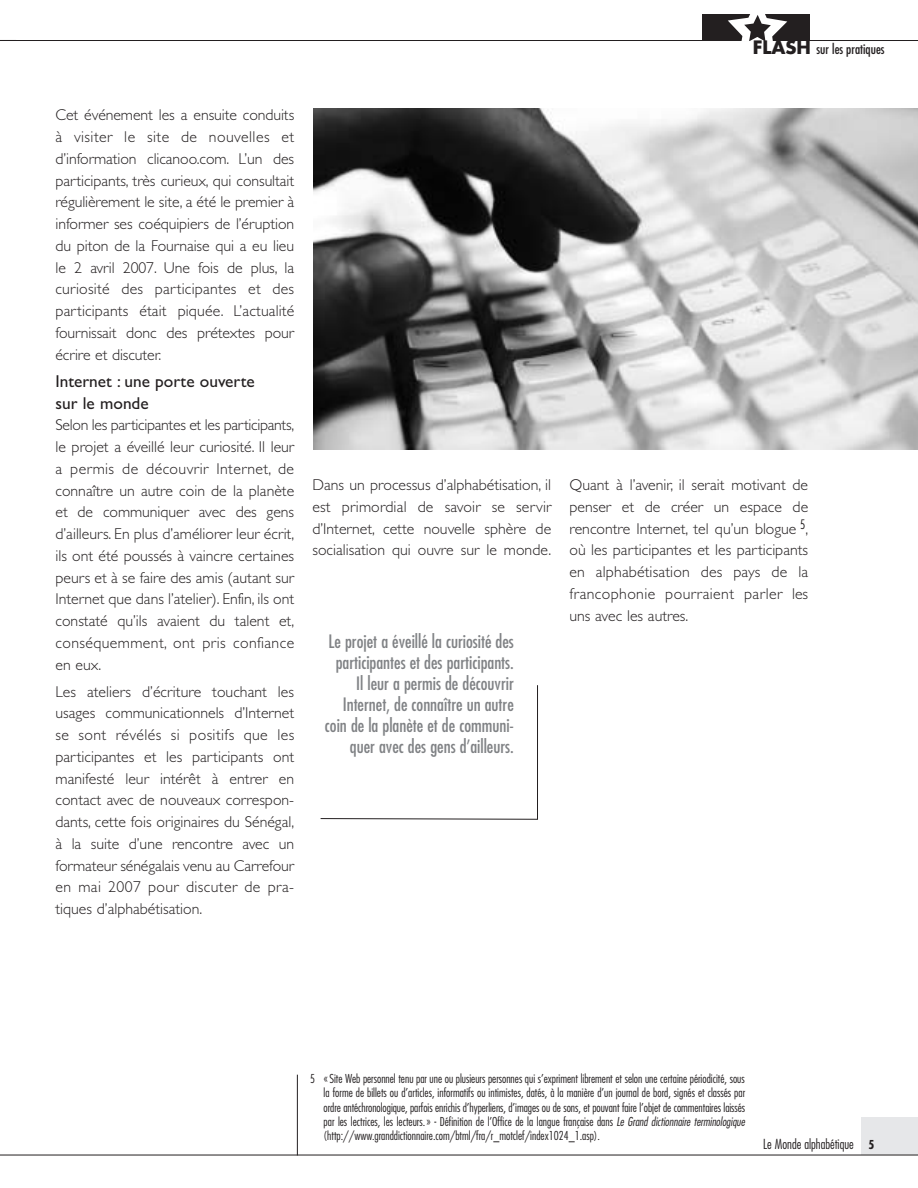
<style>
.page{position:relative;width:918px;height:1188px;background:#fff}
.page>*{position:absolute;margin:0;border:0;box-sizing:border-box;transform-origin:0 0}
.t1{font:condensed 18px/21px "Futura";color:#808285;text-align:right}
.t2{font:17.25px/21.8px "Gill Sans";color:#231f20}
.t3{font:300 15.75px/21.8px "Gill Sans";color:#231f20;text-align:justify}
.t4{font:300 condensed 13.5px "Futura";color:#231f20}
.t5{font:condensed 13.5px "Futura";color:#231f20}
.t6{font:300 condensed 12px/14.4px "Futura";color:#231f20;text-align:justify}
.s1{font-weight:700;font-stretch:normal;font-size:18px}
.s2{font-style:italic}
.s3{font-weight:700;font-size:12px}
</style>
<div class="page">
<div style="left:861px;top:1117px;width:57px;height:38px;background:#e6e7e9"></div>
<hr style="left:0;top:1155px;width:918px;height:1px;background:#231f20">
<hr style="left:0;top:40px;width:918px;height:1px;background:#231f20">
<hr style="left:297px;top:1075px;width:1px;height:80px;background:#231f20">
<svg style="left:320px;top:685px;width:218px;height:135px"></svg>
<img style="left:314px;top:108px;width:604px;height:341px">
<div style="left:702px;top:14px;width:108px;height:27px;background:#231f20"></div>
<svg style="left:728px;top:14px;width:59px;height:27px"></svg>
<p class="t5" style="left:753px;top:43px;width:133px"><span class="s1">FLASH</span> sur les pratiques</p>
<p class="t3" style="left:56px;top:104px;width:240px">Cet événement les a ensuite conduits à visiter le site de nouvelles et d’information clicanoo.com. L’un des participants, très curieux, qui consultait régulièrement le site, a été le premier à informer ses coéquipiers de l’éruption du piton de la Fournaise qui a eu lieu le 2 avril 2007. Une fois de plus, la curiosité des participantes et des participants était piquée. L’actualité fournissait donc des prétextes pour écrire et discuter.</p>
<p class="t2" style="left:56px;top:370px;width:201px">Internet : une porte ouverte sur le monde</p>
<p class="t3" style="left:56px;top:414px;width:240px">Selon les participantes et les participants, le projet a éveillé leur curiosité. Il leur a permis de découvrir Internet, de connaître un autre coin de la planète et de communiquer avec des gens d’ailleurs. En plus d’améliorer leur écrit, ils ont été poussés à vaincre certaines peurs et à se faire des amis (autant sur Internet que dans l’atelier). Enfin, ils ont constaté qu’ils avaient du talent et, conséquemment, ont pris confiance en eux.</p>
<p class="t3" style="left:56px;top:680px;width:240px">Les ateliers d’écriture touchant les usages communicationnels d’Internet se sont révélés si positifs que les participantes et les participants ont manifesté leur intérêt à entrer en contact avec de nouveaux correspon&shy;dants, cette fois originaires du Sénégal, à la suite d’une rencontre avec un formateur sénégalais venu au Carrefour en mai 2007 pour discuter de pra&shy;tiques d’alphabétisation.</p>
<p class="t3" style="left:313px;top:474px;width:240px">Dans un processus d’alphabétisation, il est primordial de savoir se servir d’Internet, cette nouvelle sphère de socialisation qui ouvre sur le monde.</p>
<p class="t3" style="left:569px;top:474px;width:240px">Quant à l’avenir, il serait motivant de penser et de créer un espace de rencontre Internet, tel qu’un blogue <sup>5</sup>, où les participantes et les participants en alphabétisation des pays de la francophonie pourraient parler les uns avec les autres.</p>
<p class="t1" style="left:325px;top:632px;width:190px">Le projet a éveillé la curiosité des participantes et des participants.<br>Il leur a permis de découvrir<br>Internet, de connaître un autre coin de la planète et de communi&shy;quer avec des gens d’ailleurs.</p>
<p class="t6" style="left:324px;top:1072px;width:423px;text-indent:-14px">5 «Site Web personnel tenu par une ou plusieurs personnes qui s’expriment librement et selon une certaine périodicité, sous la forme de billets ou d’articles, informatifs ou intimistes, datés, à la manière d’un journal de bord, signés et classés par ordre antéchronologique, parfois enrichis d’hyperliens, d’images ou de sons, et pouvant faire l’objet de commentaires laissés par les lectrices, les lecteurs.» - Définition de l’Office de la langue française dans <span class="s2">Le Grand dictionnaire terminologique </span>(http://www.granddictionnaire.com/btml/fra/r_motclef/index1024_1.asp).</p>
<p class="t4" style="left:763px;top:1138px;width:113px">Le Monde alphabétique <span class="s3">5</span></p>
</div>
